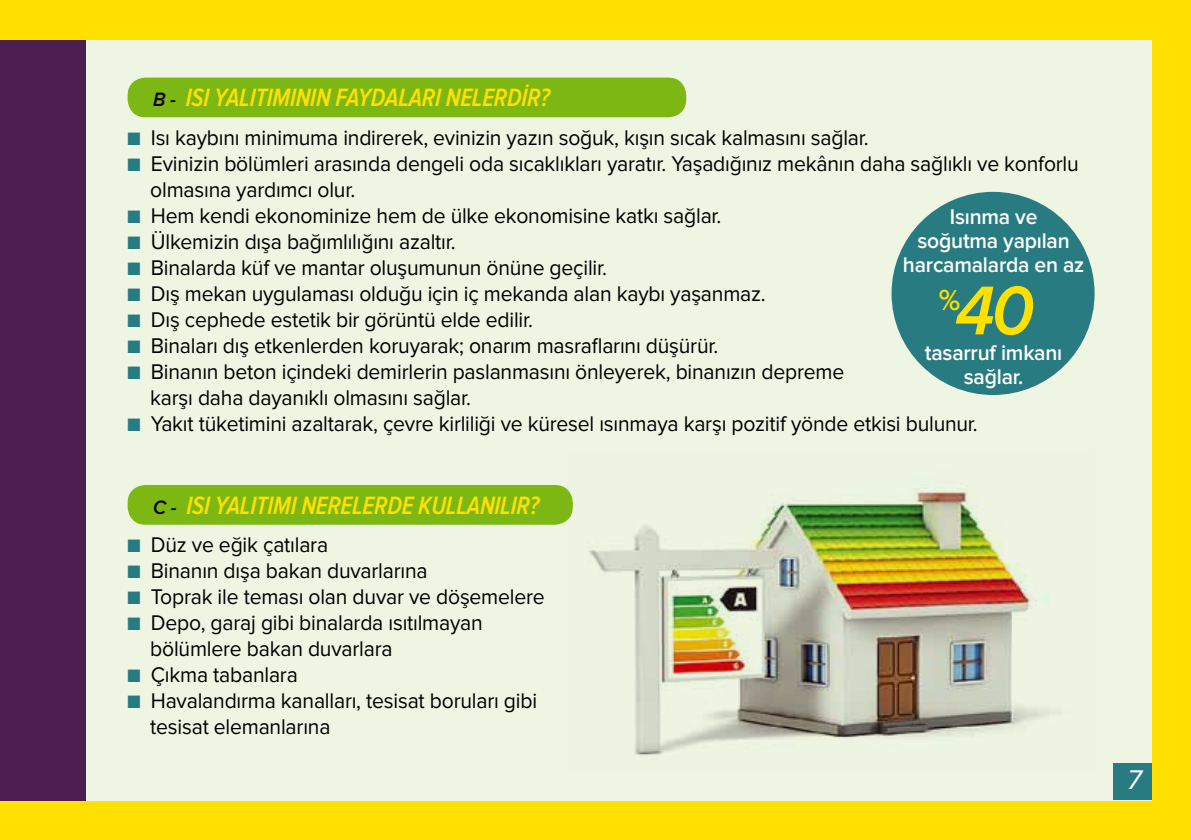
<style>
.page{position:relative;width:1191px;height:840px;background:#fff}
.page>*{position:absolute;margin:0;border:0;box-sizing:border-box;transform-origin:0 0}
.t1{font:italic 600 71.6px "Proxima Nova";color:#ffe000;scale:.96 1}
.t2{font:600 30px "Proxima Nova";color:#ffe000;scale:.96 1}
.t3{font:italic 28px "Proxima Nova";color:#fff}
.t4{font:italic 600 26px "Proxima Nova Cond";letter-spacing:-.01em;color:#ffe000;scale:.96 1}
.t5{font:22px/26px "Proxima Nova";letter-spacing:-.01em;color:#000;scale:.96 1}
.t6{font:600 22px/24px "Proxima Nova";letter-spacing:-.01em;color:#fff;text-align:center;scale:.96 1}
.s1{font-family:"Proxima Nova";font-size:20px;color:#000}
.s2{color:#287c81}
</style>
<div class="page">
<div style="left:0;top:0;width:1191px;height:839px;background:#ffe000"></div>
<div style="left:0;top:40px;width:1151px;height:759px;background:#eef5e3"></div>
<div style="left:0;top:40px;width:85px;height:759px;background:#4c1d51"></div>
<div style="left:128px;top:77px;width:558px;height:40px;background:#7db713;border-radius:18px"></div>
<img style="left:567px;top:489px;width:483px;height:266px">
<div style="left:891px;top:192px;width:203px;height:203px;background:#287c81;border-radius:50%"></div>
<div style="left:128px;top:484px;width:445px;height:40px;background:#7db713;border-radius:18px"></div>
<div style="left:1112px;top:763px;width:39px;height:36px;background:#287c81"></div>
<p class="t4" style="left:153px;top:86px;width:415px"><span class="s1">B -</span> ISI YALITIMININ FAYDALARI NELERDİR?</p>
<p class="t5" style="left:128px;top:126px;width:773px"><span class="s2">■</span> Isı kaybını minimuma indirerek, evinizin yazın soğuk, kışın sıcak kalmasını sağlar.</p>
<p class="t5" style="left:150px;top:152px;width:968px;text-indent:-23px"><span class="s2">■</span> Evinizin bölümleri arasında dengeli oda sıcaklıkları yaratır. Yaşadığınız mekânın daha sağlıklı ve konforlu olmasına yardımcı olur.</p>
<p class="t5" style="left:128px;top:204px;width:620px"><span class="s2">■</span> Hem kendi ekonominize hem de ülke ekonomisine katkı sağlar.</p>
<p class="t5" style="left:128px;top:230px;width:343px"><span class="s2">■</span> Ülkemizin dışa bağımlılığını azaltır.</p>
<p class="t5" style="left:128px;top:256px;width:501px"><span class="s2">■</span> Binalarda küf ve mantar oluşumunun önüne geçilir.</p>
<p class="t5" style="left:128px;top:282px;width:666px"><span class="s2">■</span> Dış mekan uygulaması olduğu için iç mekanda alan kaybı yaşanmaz.</p>
<p class="t5" style="left:128px;top:308px;width:424px"><span class="s2">■</span> Dış cephede estetik bir görüntü elde edilir.</p>
<p class="t5" style="left:128px;top:334px;width:617px"><span class="s2">■</span> Binaları dış etkenlerden koruyarak; onarım masraflarını düşürür.</p>
<p class="t5" style="left:150px;top:360px;width:724px;text-indent:-23px"><span class="s2">■</span> Binanın beton içindeki demirlerin paslanmasını önleyerek, binanızın depreme karşı daha dayanıklı olmasını sağlar.</p>
<p class="t5" style="left:128px;top:412px;width:887px"><span class="s2">■</span> Yakıt tüketimini azaltarak, çevre kirliliği ve küresel ısınmaya karşı pozitif yönde etkisi bulunur.</p>
<p class="t6" style="left:903px;top:205px;width:190px">Isınma ve<br>soğutma yapılan harcamalarda en az</p>
<h1 class="t1" style="left:955px;top:277px;width:84px">40</h1>
<h2 class="t2" style="left:939px;top:286px;width:24px">%</h2>
<p class="t6" style="left:925px;top:341px;width:145px">tasarruf imkanı sağlar.</p>
<p class="t4" style="left:153px;top:493px;width:404px"><span class="s1">C -</span> ISI YALITIMI NERELERDE KULLANILIR?</p>
<p class="t5" style="left:128px;top:532px;width:210px"><span class="s2">■</span> Düz ve eğik çatılara</p>
<p class="t5" style="left:128px;top:558px;width:314px"><span class="s2">■</span> Binanın dışa bakan duvarlarına</p>
<p class="t5" style="left:128px;top:584px;width:436px"><span class="s2">■</span> Toprak ile teması olan duvar ve döşemelere</p>
<p class="t5" style="left:150px;top:610px;width:348px;text-indent:-23px"><span class="s2">■</span> Depo, garaj gibi binalarda ısıtılmayan bölümlere bakan duvarlara</p>
<p class="t5" style="left:128px;top:662px;width:179px"><span class="s2">■</span> Çıkma tabanlara</p>
<p class="t5" style="left:150px;top:688px;width:404px;text-indent:-23px"><span class="s2">■</span> Havalandırma kanalları, tesisat boruları gibi tesisat elemanlarına</p>
<p class="t3" style="left:1127px;top:766px;width:16px">7</p>
</div>
